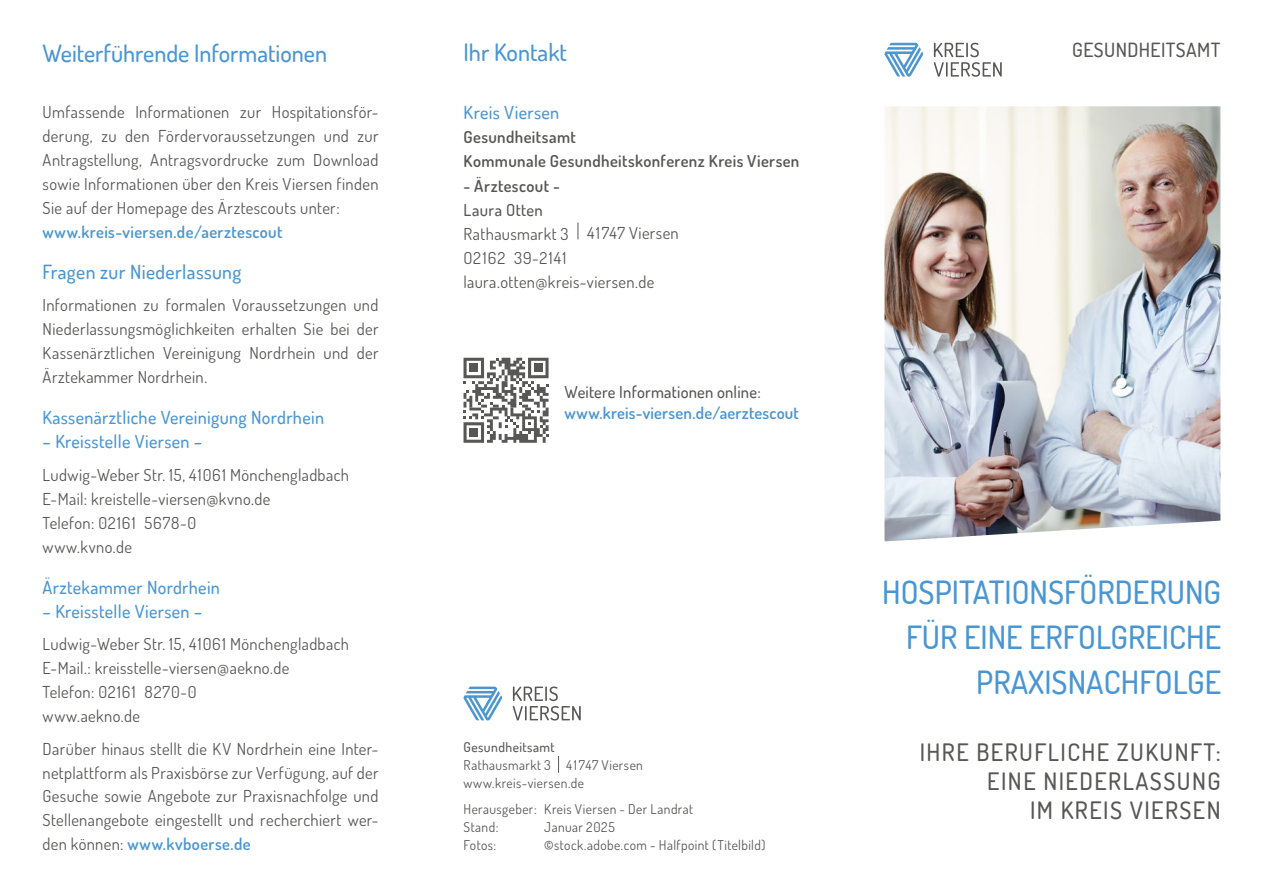
<style>
.page{position:relative;width:1263px;height:893px;background:#fff}
.page>*{position:absolute;margin:0;border:0;box-sizing:border-box;transform-origin:0 0}
.t1{font:500 31.95px/45px "Dosis";color:#4a96d2;text-align:right}
.t2{font:500 24px/28.8px "Dosis";letter-spacing:.06em;color:#575756;text-align:right}
.t3{font:500 24px "Dosis";color:#4a96d2}
.t4{font:500 19.5px "Dosis";letter-spacing:.02em;color:#4a96d2}
.t5{font:500 19.5px "Dosis";letter-spacing:.02em;color:#575756}
.t6{font:500 18px "Dosis";letter-spacing:.02em;color:#4a96d2}
.t7{font:16.5px/24px "Dosis";letter-spacing:.02em;color:#575756}
.t8{font:600 16.5px/24px "Dosis";letter-spacing:.025em;color:#575756}
.t9{font:600 16.5px "Dosis";letter-spacing:.02em;color:#4a96d2}
.t10{font:500 16.5px "Dosis";letter-spacing:.01em;color:#575756}
.t11{font:13.5px/18px "Dosis";letter-spacing:.03em;color:#575756}
.t12{font:500 13.5px "Dosis";letter-spacing:.03em;color:#575756}
.s1{font-weight:600;color:#4a96d2}
.s2{font-weight:600}
</style>
<div class="page">
<svg style="left:884px;top:43px;width:39px;height:34px"></svg>
<svg style="left:934px;top:43px;width:68px;height:34px"></svg>
<svg style="left:578px;top:223px;width:1px;height:16px"></svg>
<svg style="left:463px;top:358px;width:86px;height:85px"></svg>
<div style="left:469px;top:364px;width:9px;height:8px;background:#575756"></div>
<div style="left:534px;top:364px;width:9px;height:8px;background:#575756"></div>
<div style="left:469px;top:428px;width:9px;height:9px;background:#575756"></div>
<svg style="left:463px;top:687px;width:39px;height:33px"></svg>
<svg style="left:513px;top:686px;width:68px;height:35px"></svg>
<svg style="left:558px;top:756px;width:1px;height:17px"></svg>
<img style="left:884px;top:106px;width:336px;height:435px">
<h2 class="t3" style="left:43px;top:37px;width:286px">Weiterführende Informationen</h2>
<p class="t7" style="left:43px;top:99px;width:337px;text-align:justify">Umfassende Informationen zur Hospitationsför&shy;derung, zu den Fördervoraussetzungen und zur Antragstellung, Antragsvordrucke zum Download sowie Informationen über den Kreis Viersen finden Sie auf der Homepage des Ärztescouts unter:</p>
<p class="t9" style="left:43px;top:221px;width:242px">www.kreis-viersen.de/aerztescout</p>
<p class="t4" style="left:43px;top:259px;width:200px">Fragen zur Niederlassung</p>
<p class="t7" style="left:43px;top:292px;width:337px;text-align:justify">Informationen zu formalen Voraussetzungen und Niederlassungsmöglichkeiten erhalten Sie bei der Kassenärztlichen Vereinigung Nordrhein und der Ärztekammer Nordrhein.</p>
<p class="t6" style="left:43px;top:406px;width:283px">Kassenärztliche Vereinigung Nordrhein</p>
<p class="t6" style="left:43px;top:430px;width:161px">– Kreisstelle Viersen –</p>
<p class="t7" style="left:43px;top:462px;width:308px">Ludwig-Weber Str. 15, 41061 Mönchengladbach<br>E-Mail: kreistelle-viersen@kvno.de<br>Telefon: 02161 5678-0<br>www.kvno.de</p>
<p class="t6" style="left:43px;top:575px;width:179px">Ärztekammer Nordrhein</p>
<p class="t6" style="left:43px;top:599px;width:161px">– Kreisstelle Viersen –</p>
<p class="t7" style="left:43px;top:631px;width:308px">Ludwig-Weber Str. 15, 41061 Mönchengladbach<br>E-Mail.: kreisstelle-viersen@aekno.de<br>Telefon: 02161 8270-0<br>www.aekno.de</p>
<p class="t7" style="left:43px;top:736px;width:337px;text-align:justify">Darüber hinaus stellt die KV Nordrhein eine Inter&shy;netplattform als Praxisbörse zur Verfügung, auf der Gesuche sowie Angebote zur Praxisnachfolge und Stellenangebote eingestellt und recherchiert wer&shy;den können: <span class="s1">www.kvboerse.de</span></p>
<h2 class="t3" style="left:463px;top:36px;width:105px">Ihr Kontakt</h2>
<p class="t6" style="left:463px;top:101px;width:97px">Kreis Viersen</p>
<p class="t8" style="left:463px;top:125px;width:337px">Gesundheitsamt<br>Kommunale Gesundheitskonferenz Kreis Viersen</p>
<p class="t8" style="left:463px;top:173px;width:98px">- Ärztescout -</p>
<p class="t10" style="left:463px;top:199px;width:81px">Laura Otten</p>
<p class="t7" style="left:463px;top:221px;width:217px">Rathausmarkt 3 41747 Viersen<br>O2162 39-2141 laura.otten@kreis-viersen.de</p>
<p class="t10" style="left:564px;top:381px;width:198px">Weitere Informationen online:</p>
<p class="t9" style="left:564px;top:402px;width:236px">www.kreis-viersen.de/aerztescout</p>
<p class="t12" style="left:463px;top:738px;width:93px">Gesundheitsamt</p>
<p class="t11" style="left:463px;top:755px;width:181px">Rathausmarkt 3 41747 Viersen www.kreis-viersen.de</p>
<p class="t11" style="left:463px;top:800px;width:231px">Herausgeber: Kreis Viersen - Der Landrat<br>Stand:</p>
<p class="t11" style="left:544px;top:818px;width:72px">Januar 2025</p>
<p class="t11" style="left:463px;top:836px;width:34px">Fotos:</p>
<p class="t11" style="left:544px;top:836px;width:223px"><span class="s2">©</span>stock.adobe.com - Halfpoint (Titelbild)</p>
<p class="t5" style="left:1072px;top:37px;width:150px">GESUNDHEITSAMT</p>
<h1 class="t1" style="left:882px;top:569px;width:340px">HOSPITATIONSFÖRDERUNG<br>FÜR EINE ERFOLGREICHE<br>PRAXISNACHFOLGE</h1>
<h2 class="t2" style="left:920px;top:737px;width:302px">IHRE BERUFLICHE ZUKUNFT:<br>EINE NIEDERLASSUNG<br>IM KREIS VIERSEN</h2>
</div>
